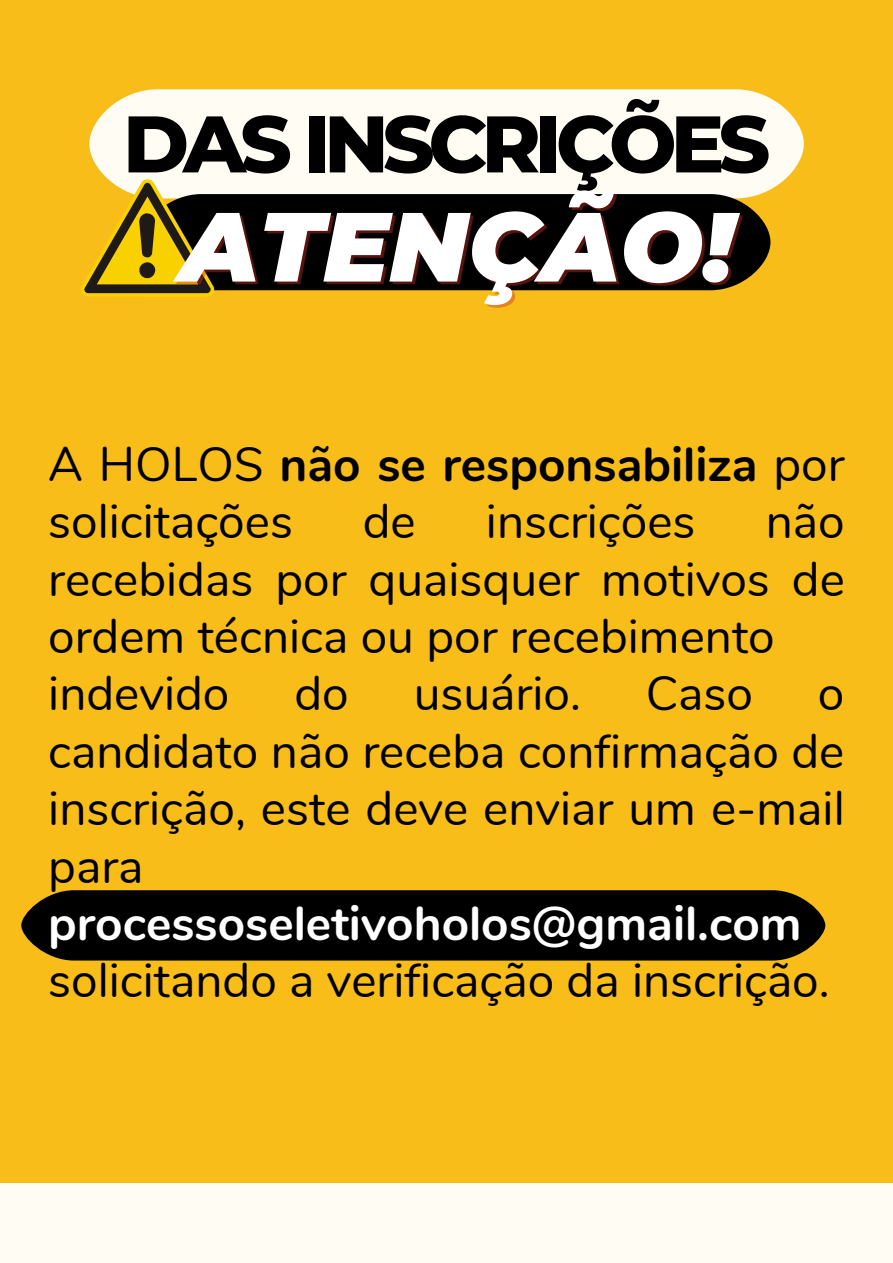
<style>
.page{position:relative;width:893px;height:1263px;background:#f8bd18}
.page>*{position:absolute;margin:0;border:0;box-sizing:border-box;transform-origin:0 0}
.t1{font:italic 900 98.02px "Montserrat";color:#fff}
.t2{font:800 80.03px "Montserrat";letter-spacing:-.075em;color:#000}
.t3{font:47.78px/57.4px "Nunito";color:#000}
.t4{font:700 47.78px "Nunito";color:#fff}
.s1{font-weight:700}
</style>
<div class="page">
<div style="left:0;top:1184px;width:893px;height:79px;background:#fffcf4"></div>
<div style="left:89px;top:89px;width:715px;height:105px;background:#fffcf4"></div>
<div style="left:21px;top:890px;width:804px;height:70px;background:#000"></div>
<div style="left:214px;top:194px;width:556px;height:96px;background:#000"></div>
<svg style="left:81px;top:179px;width:133px;height:118px"></svg>
<h2 class="t2" style="left:123px;top:95px;width:649px">DAS INSCRIÇÕES</h2>
<h1 class="t1" style="left:180px;top:187px;width:555px">ATENÇÃO!</h1>
<p class="t3" style="left:48px;top:436px;width:798px">A HOLOS <span class="s1">não se responsabiliza</span> por solicitações</p>
<p class="t3" style="left:48px;top:494px;width:798px;text-indent:717px">não recebidas por quaisquer motivos de ordem técnica ou por recebimento indevido</p>
<p class="t3" style="left:363px;top:494px;width:54px">de</p>
<p class="t3" style="left:486px;top:494px;width:211px">inscrições</p>
<p class="t3" style="left:294px;top:666px;width:56px">do</p>
<p class="t3" style="left:414px;top:666px;width:169px">usuário.</p>
<p class="t3" style="left:646px;top:666px;width:109px">Caso</p>
<p class="t3" style="left:48px;top:666px;width:798px;text-align:justify;text-indent:769px">o candidato não receba confirmação de inscrição, este deve enviar um e-mail para</p>
<p class="t4" style="left:48px;top:892px;width:755px">processoseletivoholos@gmail.com</p>
<p class="t3" style="left:48px;top:953px;width:783px">solicitando a verificação da inscrição.</p>
</div>
